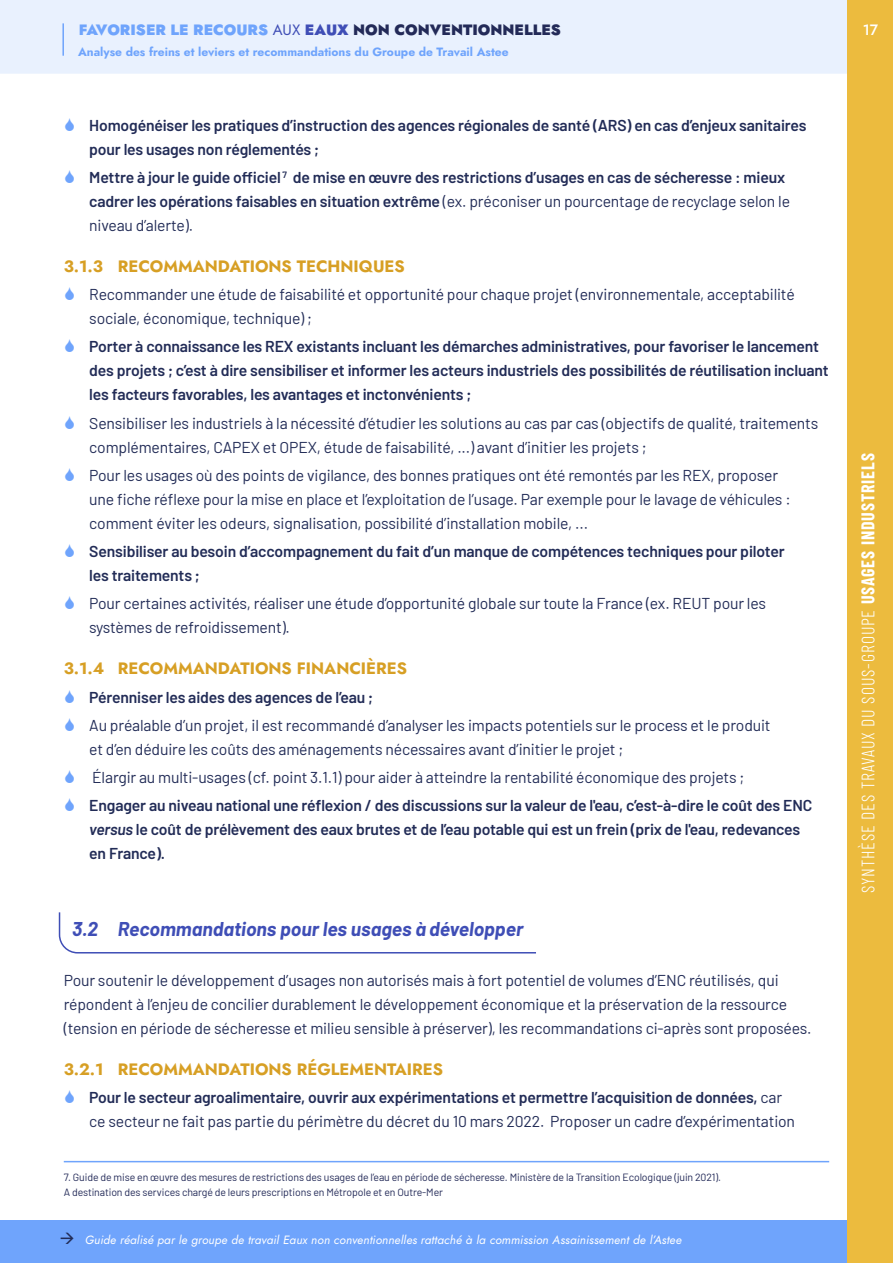
<style>
.page{position:relative;width:893px;height:1263px;background:#fff}
.page>*{position:absolute;margin:0;border:0;box-sizing:border-box;transform-origin:0 0}
.t1{font:italic 700 19.5px "Barlow";color:#3f4eb6}
.t2{font:300 18px "Barlow Condensed";letter-spacing:.05em;color:#fff}
.t3{font:700 16.5px "Jost";color:#d79f24}
.t4{font:15.75px/24px "Barlow";letter-spacing:-.01em;color:#222c57}
.t5{font:600 15.75px/24px "Barlow";letter-spacing:-.01em;color:#222c57}
.t6{font:900 15px "Jost";color:#232a58}
.t7{font:500 15px "Jost";color:#fff}
.t8{font:italic 12px "Jost";letter-spacing:.01em;color:#fff}
.t9{font:700 12px "Jost";color:#6fa4fc}
.t10{font:10.5px/15px "Barlow";letter-spacing:-.01em;color:#232a58}
.s1{color:#6fa4fc}
.s2{font-weight:400;color:#3f4eb6}
.s3{color:#3f4eb6}
.s4{font-weight:400}
.s5{font-style:italic}
.s6{font-weight:600}
.s7{font-weight:700}
</style>
<div class="page">
<div style="left:0;top:1220px;width:893px;height:43px;background:#6fa4fc"></div>
<div style="left:0;top:0;width:848px;height:74px;background:#e9f1fe"></div>
<div style="left:848px;top:0;width:45px;height:1263px;background:#ecbb3e"></div>
<hr style="left:62px;top:23px;width:2px;height:33px;background:#6fa4fc">
<svg style="left:58px;top:912px;width:478px;height:42px"></svg>
<hr style="left:64px;top:1161px;width:765px;height:1px;background:#6fa4fc">
<p class="t6" style="left:79px;top:19px;width:484px"><span class="s1">FAVORISER LE RECOURS</span> <span class="s2">AUX</span> <span class="s3">EAUX</span> NON CONVENTIONNELLES</p>
<p class="t9" style="left:78px;top:43px;width:432px">Analyse des freins et leviers et recommandations du Groupe de Travail Astee</p>
<p class="t5" style="left:89px;top:112px;width:719px">Homogénéiser les pratiques d’instruction des agences régionales de santé (ARS) en cas d’enjeux sanitaires pour les usages non réglementés ;</p>
<p class="t5" style="left:89px;top:164px;width:702px">Mettre à jour le guide officiel <sup>7</sup> de mise en œuvre des restrictions d’usages en cas de sécheresse : mieux cadrer les opérations faisables en situation extrême <span class="s4">(ex. préconiser un pourcentage de recyclage selon le niveau d’alerte).</span></p>
<p class="t3" style="left:64px;top:254px;width:343px">3.1.3 RECOMMANDATIONS TECHNIQUES</p>
<p class="t4" style="left:89px;top:281px;width:707px">Recommander une étude de faisabilité et opportunité pour chaque projet (environnementale, acceptabilité sociale, économique, technique) ;</p>
<p class="t5" style="left:89px;top:333px;width:741px">Porter à connaissance les REX existants incluant les démarches administratives, pour favoriser le lancement des projets ; c’est à dire sensibiliser et informer les acteurs industriels des possibilités de réutilisation incluant les facteurs favorables, les avantages et inctonvénients ;</p>
<p class="t4" style="left:89px;top:410px;width:731px">Sensibiliser les industriels à la nécessité d’étudier les solutions au cas par cas (objectifs de qualité, traitements complémentaires, CAPEX et OPEX, étude de faisabilité, ...) avant d’initier les projets ;</p>
<p class="t4" style="left:89px;top:462px;width:703px">Pour les usages où des points de vigilance, des bonnes pratiques ont été remontés par les REX, proposer une fiche réflexe pour la mise en place et l’exploitation de l’usage. Par exemple pour le lavage de véhicules : comment éviter les odeurs, signalisation, possibilité d’installation mobile, ...</p>
<p class="t5" style="left:89px;top:538px;width:697px">Sensibiliser au besoin d’accompagnement du fait d’un manque de compétences techniques pour piloter les traitements ;</p>
<p class="t4" style="left:89px;top:590px;width:678px">Pour certaines activités, réaliser une étude d’opportunité globale sur toute la France (ex. REUT pour les systèmes de refroidissement).</p>
<p class="t3" style="left:64px;top:657px;width:345px">3.1.4 RECOMMANDATIONS FINANCIÈRES</p>
<p class="t5" style="left:89px;top:684px;width:285px">Pérenniser les aides des agences de l’eau ;</p>
<p class="t4" style="left:89px;top:712px;width:683px">Au préalable d’un projet, il est recommandé d’analyser les impacts potentiels sur le process et le produit et d’en déduire les coûts des aménagements nécessaires avant d’initier le projet ;</p>
<p class="t4" style="left:92px;top:764px;width:654px">Élargir au multi-usages (cf. point 3.1.1) pour aider à atteindre la rentabilité économique des projets ;</p>
<p class="t5" style="left:89px;top:792px;width:724px">Engager au niveau national une réflexion / des discussions sur la valeur de l'eau, c’est-à-dire le coût des ENC <span class="s5">versus</span> le coût de prélèvement des eaux brutes et de l’eau potable qui est un frein (prix de l'eau, redevances en France).</p>
<p class="t1" style="left:72px;top:915px;width:452px">3.2 Recommandations pour les usages à développer</p>
<p class="t4" style="left:64px;top:967px;width:749px">Pour soutenir le développement d’usages non autorisés mais à fort potentiel de volumes d’ENC réutilisés, qui répondent à l’enjeu de concilier durablement le développement économique et la préservation de la ressource (tension en période de sécheresse et milieu sensible à préserver), les recommandations ci-après sont proposées.</p>
<p class="t3" style="left:64px;top:1057px;width:381px">3.2.1 RECOMMANDATIONS RÉGLEMENTAIRES</p>
<p class="t4" style="left:89px;top:1084px;width:707px"><span class="s6">Pour le secteur agroalimentaire, ouvrir aux expérimentations et permettre l’acquisition de données,</span> car ce secteur ne fait pas partie du périmètre du décret du 10 mars 2022. Proposer un cadre d’expérimentation</p>
<p class="t10" style="left:64px;top:1168px;width:659px">7. Guide de mise en œuvre des mesures de restrictions des usages de l’eau en période de sécheresse. Ministère de la Transition Ecologique (juin 2021).<br>A destination des services chargé de leurs prescriptions en Métropole et en Outre-Mer</p>
<p class="t8" style="left:85px;top:1232px;width:598px">Guide réalisé par le groupe de travail Eaux non conventionnelles rattaché à la commission Assainissement de l’Astee</p>
<p class="t7" style="left:863px;top:19px;width:17px">17</p>
<p class="t2" style="left:855px;top:892px;width:441px;rotate:-90deg">SYNTHÈSE DES TRAVAUX DU SOUS-GROUPE <span class="s7">USAGES INDUSTRIELS</span></p>
</div>
